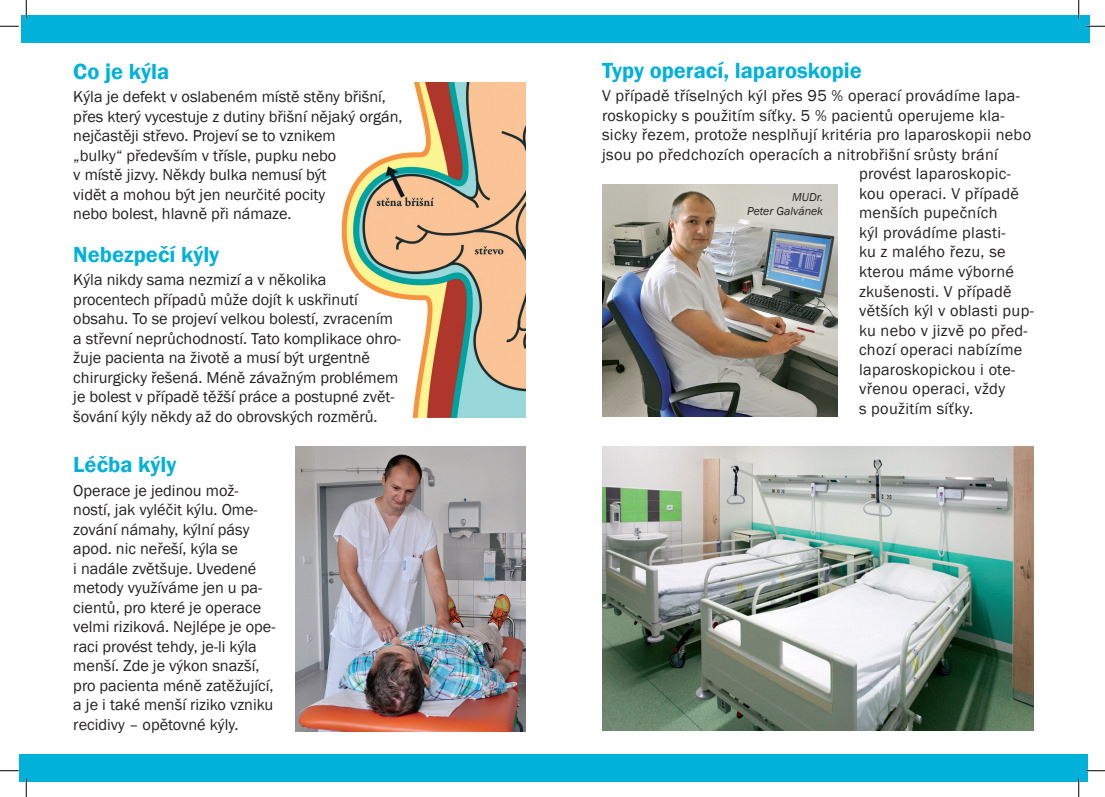
<style>
.page{position:relative;width:1105px;height:797px;background:#fff}
.page>*{position:absolute;margin:0;border:0;box-sizing:border-box;transform-origin:0 0}
.t1{font:600 22.5px "Franklin Gothic";color:#00b1d9}
.t2{font:16.25px/19.5px "Franklin Gothic";color:#231f20}
.t3{font:16.25px "Franklin Gothic";letter-spacing:.02em;color:#231f20}
.t4{font:italic 11.88px/14.2px "Franklin Gothic";color:#231f20;text-align:right}
</style>
<div class="page">
<img style="left:341px;top:82px;width:185px;height:335px">
<div style="left:21px;top:16px;width:1068px;height:27px;background:#00b1d9"></div>
<div style="left:19px;top:754px;width:1068px;height:27px;background:#00b1d9"></div>
<img style="left:296px;top:446px;width:230px;height:285px">
<img style="left:602px;top:446px;width:432px;height:284px">
<img style="left:602px;top:185px;width:236px;height:231px">
<svg style="left:0;top:25px;width:19px;height:2px"></svg>
<svg style="left:1086px;top:25px;width:19px;height:2px"></svg>
<svg style="left:0;top:770px;width:19px;height:1px"></svg>
<svg style="left:1086px;top:770px;width:19px;height:1px"></svg>
<svg style="left:25px;top:0;width:2px;height:19px"></svg>
<svg style="left:25px;top:778px;width:2px;height:19px"></svg>
<svg style="left:1078px;top:0;width:1px;height:19px"></svg>
<svg style="left:1078px;top:778px;width:1px;height:19px"></svg>
<h1 class="t1" style="left:73px;top:58px;width:97px">Co je kýla</h1>
<p class="t2" style="left:73px;top:87px;width:331px">Kýla je defekt v oslabeném místě stěny břišní, přes který vycestuje z dutiny břišní nějaký orgán, nejčastěji střevo. Projeví se to vznikem<br>„bulky“ především v třísle, pupku nebo<br>v místě jizvy. Někdy bulka nemusí být<br>vidět a mohou být jen neurčité pocity<br>nebo bolest, hlavně při námaze.</p>
<h1 class="t1" style="left:73px;top:241px;width:147px">Nebezpečí kýly</h1>
<p class="t2" style="left:73px;top:270px;width:329px">Kýla nikdy sama nezmizí a v několika procentech případů může dojít k uskřinutí obsahu. To se projeví velkou bolestí, zvracením a střevní neprůchodností. Tato komplikace ohro&shy;žuje pacienta na životě a musí být urgentně chirurgicky řešená. Méně závažným problémem je bolest v případě těžší práce a postupné zvět&shy;šování kýly někdy až do obrovských rozměrů.</p>
<h1 class="t1" style="left:73px;top:451px;width:105px">Léčba kýly</h1>
<p class="t2" style="left:73px;top:480px;width:204px">Operace je jedinou mož&shy;ností, jak vyléčit kýlu. Ome&shy;zování námahy, kýlní pásy apod. nic neřeší, kýla se<br>i nadále zvětšuje. Uvedené metody využíváme jen u pa&shy;cientů, pro které je operace velmi riziková. Nejlépe je ope&shy;raci provést tehdy, je-li kýla menší. Zde je výkon snazší, pro pacienta méně zatěžující, a je i také menší riziko vzniku recidivy – opětovné kýly.</p>
<h1 class="t1" style="left:602px;top:57px;width:261px">Typy operací, laparoskopie</h1>
<p class="t3" style="left:602px;top:86px;width:419px">V případě tříselných kýl přes 95 % operací provádíme lapa-</p>
<p class="t3" style="left:602px;top:105px;width:404px">roskopicky s použitím síťky. 5 % pacientů operujeme kla-</p>
<p class="t3" style="left:602px;top:125px;width:430px">sicky řezem, protože nesplňují kritéria pro laparoskopii nebo</p>
<p class="t3" style="left:602px;top:144px;width:397px">jsou po předchozích operacích a nitrobřišní srůsty brání</p>
<p class="t3" style="left:859px;top:164px;width:153px">provést laparoskopic-</p>
<p class="t3" style="left:859px;top:183px;width:161px">kou operaci. V případě</p>
<p class="t3" style="left:859px;top:203px;width:140px">menších pupečních</p>
<p class="t3" style="left:859px;top:222px;width:148px">kýl provádíme plasti-</p>
<p class="t3" style="left:859px;top:242px;width:148px">ku z malého řezu, se</p>
<p class="t3" style="left:859px;top:261px;width:156px">kterou máme výborné</p>
<p class="t3" style="left:859px;top:281px;width:154px">zkušenosti. V případě</p>
<p class="t3" style="left:859px;top:300px;width:176px">větších kýl v oblasti pup-</p>
<p class="t3" style="left:859px;top:320px;width:170px">ku nebo v jizvě po před-</p>
<p class="t3" style="left:859px;top:339px;width:165px">chozí operaci nabízíme</p>
<p class="t3" style="left:859px;top:359px;width:158px">laparoskopickou i ote-</p>
<p class="t3" style="left:859px;top:378px;width:148px">vřenou operaci, vždy</p>
<p class="t3" style="left:859px;top:398px;width:116px">s použitím síťky.</p>
<p class="t4" style="left:747px;top:190px;width:77px">MUDr.<br>Peter Galvánek</p>
</div>
